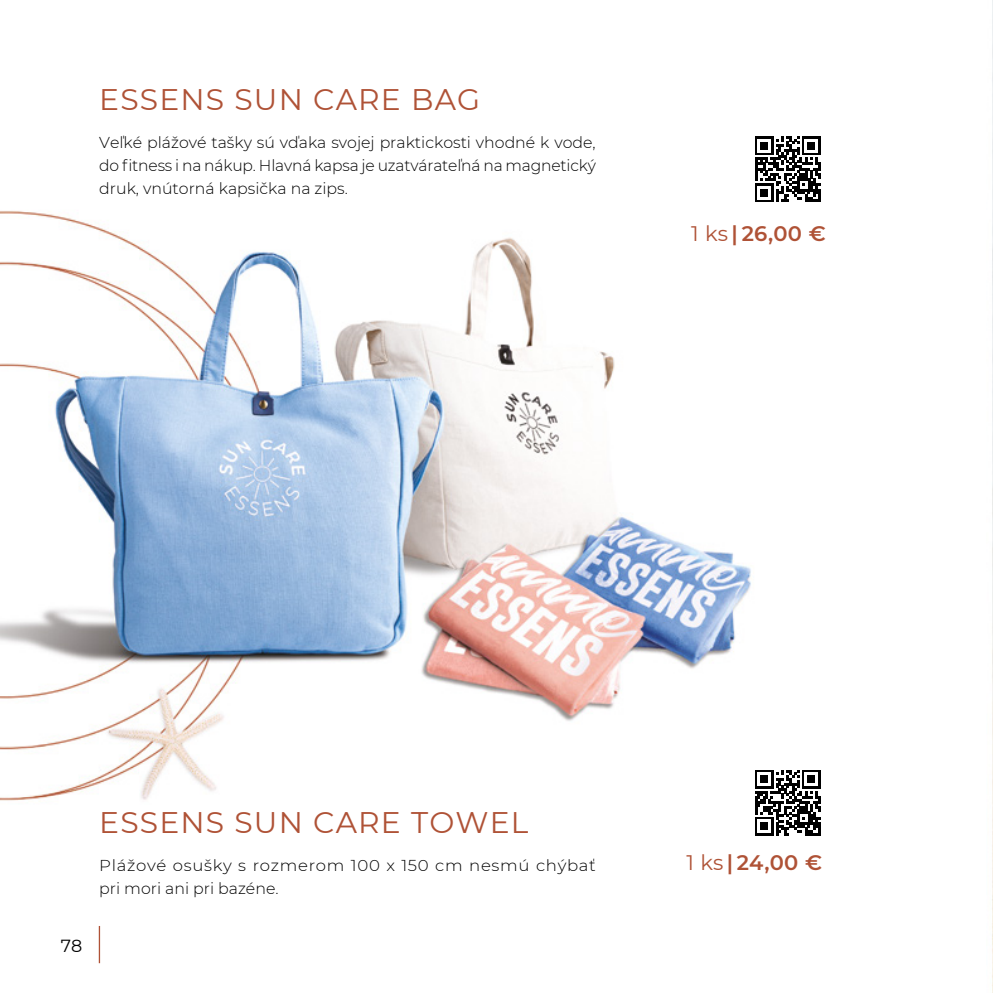
<style>
.page{position:relative;width:993px;height:993px;background:#fff}
.page>*{position:absolute;margin:0;border:0;box-sizing:border-box;transform-origin:0 0}
.t1{font:29.75px "Montserrat";letter-spacing:.04em;color:#af5236}
.t2{font:600 21px "Montserrat";letter-spacing:.02em;color:#af5236}
.t3{font:17.5px "Montserrat";color:#000}
.t4{font:300 15.75px/22.8px "Montserrat";color:#000;text-align:justify}
.t5{font:300 15.75px/22.8px "Montserrat";letter-spacing:.04em;color:#000;scale:1.05 1}
.s1{font-weight:400}
</style>
<div class="page">
<img style="left:0;top:211px;width:751px;height:753px">
<svg style="left:755px;top:136px;width:65px;height:66px"></svg>
<div style="left:749px;top:764px;width:76px;height:76px;background:#fff"></div>
<svg style="left:755px;top:770px;width:65px;height:65px"></svg>
<hr style="left:99px;top:925px;width:1px;height:37px;background:#af5236">
<h1 class="t1" style="left:99px;top:79px;width:382px">ESSENS SUN CARE BAG</h1>
<p class="t4" style="left:99px;top:131px;width:498px">Veľké plážové tašky sú vďaka svojej praktickosti vhodné k vode, do fitness i na nákup. Hlavná kapsa je uzatvárateľná na magnetický druk, vnútorná kapsička na zips.</p>
<h2 class="t2" style="left:691px;top:219px;width:136px"><span class="s1">1 ks</span> | 26,00 €</h2>
<p class="t3" style="left:61px;top:933px;width:23px">78</p>
<h1 class="t1" style="left:99px;top:801px;width:430px">ESSENS SUN CARE TOWEL</h1>
<p class="t5" style="left:99px;top:853px;width:474px">Plážové osušky s rozmerom 100 x 150 cm nesmú chýbať pri mori ani pri bazéne.</p>
<h2 class="t2" style="left:686px;top:847px;width:137px"><span class="s1">1 ks</span> | 24,00 €</h2>
</div>
